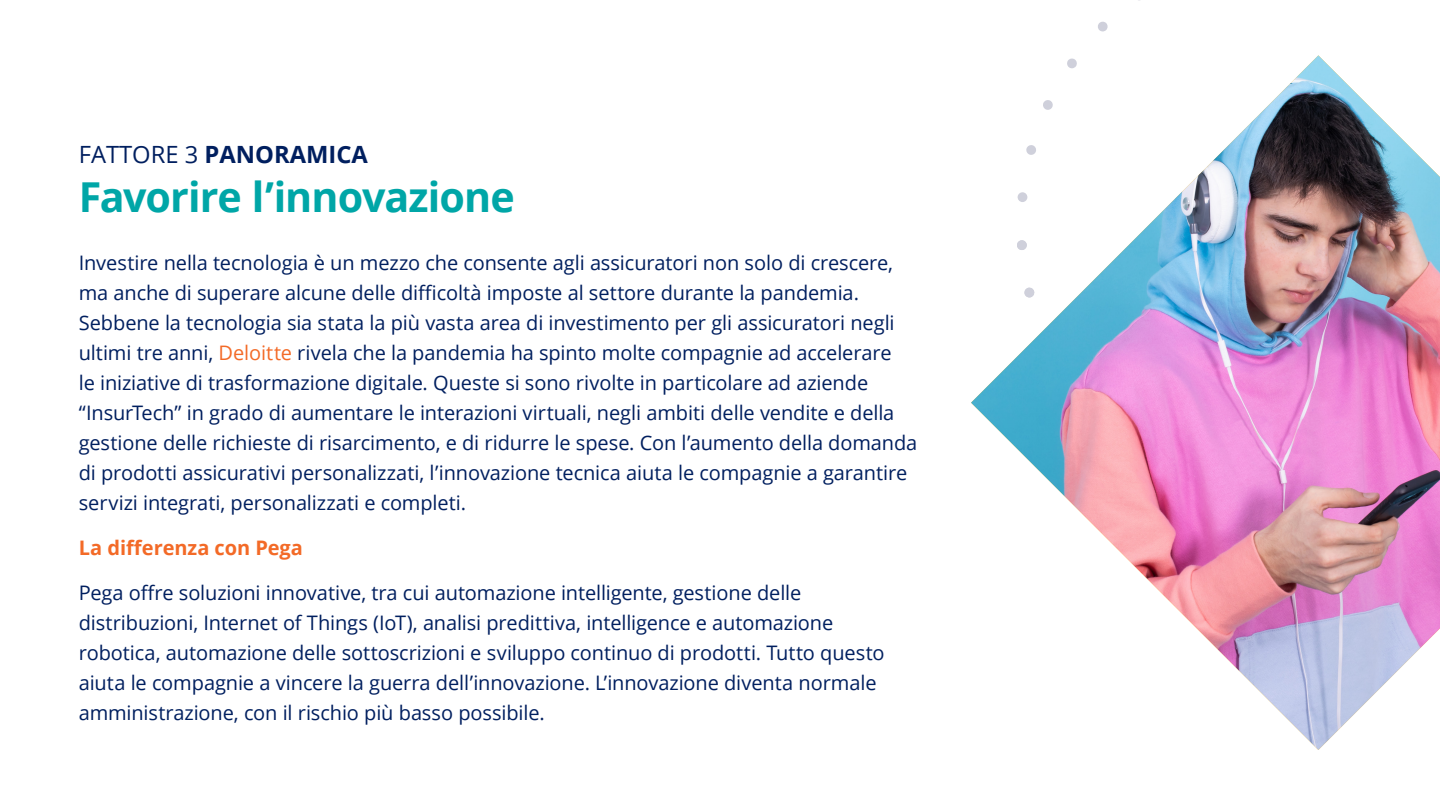
<style>
.page{position:relative;width:1440px;height:810px;background:#fff}
.page>*{position:absolute;margin:0;border:0;box-sizing:border-box;transform-origin:0 0}
.t1{font:700 41.25px "Open Sans";letter-spacing:-.025em;color:#00a6a7}
.t2{font:700 23.75px "Open Sans";color:#001f5f}
.t3{font:20px/30px "Open Sans";letter-spacing:-.005em;color:#001f5f}
.t4{font:700 20px "Open Sans";letter-spacing:-.005em;color:#f36a27}
.s1{font-weight:400}
.s2{color:#f36a27}
</style>
<div class="page">
<img style="left:971px;top:55px;width:469px;height:695px">
<p class="t2" style="left:79px;top:137px;width:291px"><span class="s1">FATTORE 3</span> PANORAMICA</p>
<h1 class="t1" style="left:79px;top:168px;width:438px">Favorire l’innovazione</h1>
<p class="t3" style="left:79px;top:247px;width:840px">Investire nella tecnologia è un mezzo che consente agli assicuratori non solo di crescere, ma anche di superare alcune delle difficoltà imposte al settore durante la pandemia.<br>Sebbene la tecnologia sia stata la più vasta area di investimento per gli assicuratori negli ultimi tre anni, <span class="s2">Deloitte</span> rivela che la pandemia ha spinto molte compagnie ad accelerare<br>le iniziative di trasformazione digitale. Queste si sono rivolte in particolare ad aziende “InsurTech” in grado di aumentare le interazioni virtuali, negli ambiti delle vendite e della gestione delle richieste di risarcimento, e di ridurre le spese. Con l’aumento della domanda di prodotti assicurativi personalizzati, l’innovazione tecnica aiuta le compagnie a garantire servizi integrati, personalizzati e completi.</p>
<p class="t4" style="left:79px;top:534px;width:226px">La differenza con Pega</p>
<p class="t3" style="left:79px;top:577px;width:807px">Pega offre soluzioni innovative, tra cui automazione intelligente, gestione delle distribuzioni, Internet of Things (IoT), analisi predittiva, intelligence e automazione robotica, automazione delle sottoscrizioni e sviluppo continuo di prodotti. Tutto questo aiuta le compagnie a vincere la guerra dell’innovazione. L’innovazione diventa normale amministrazione, con il rischio più basso possibile.</p>
</div>
